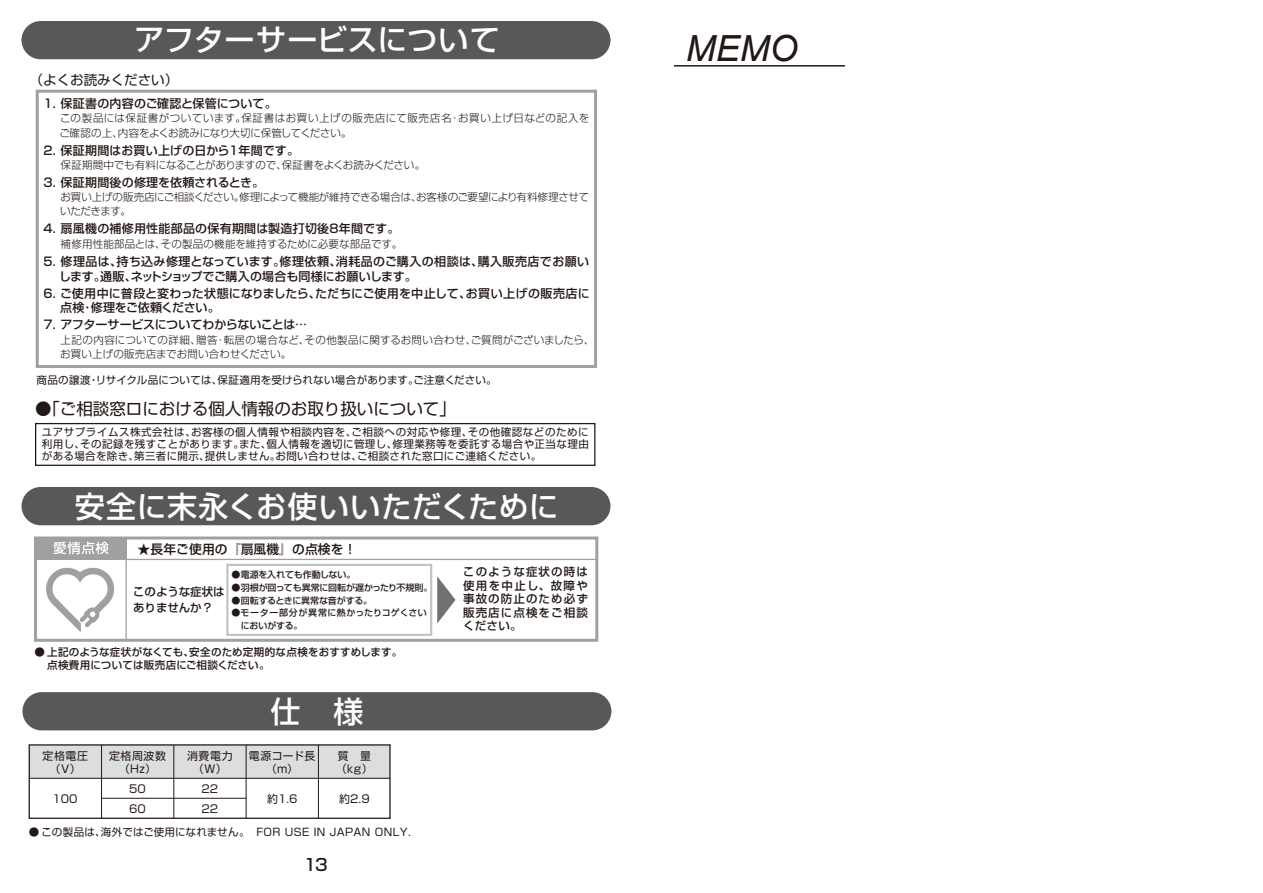
<style>
.page{position:relative;width:1263px;height:893px;background:#fff}
.page>*{position:absolute;margin:0;border:0;box-sizing:border-box;transform-origin:0 0}
.t1{font:italic 36px "Arial";color:#221815}
.t2{font:500 30px "Shin Go Pro";letter-spacing:.015em;color:#fff}
.t3{font:16.5px "Shin Go Pro";color:#221815}
.t4{font:500 16.5px "Shin Go Pro";color:#221815}
.t5{font:13.5px "Shin Go Pro";color:#221815}
.t6{font:500 12.75px "Shin Go Pro";letter-spacing:.01em;color:#221815}
.t7{font:500 12px/14.7px "Shin Go Pro";letter-spacing:.015em;color:#221815}
.t8{font:500 12px "Shin Go Pro";letter-spacing:-.02em;color:#221815}
.t9{font:500 11.55px/13.5px "Shin Go Pro";letter-spacing:.095em;color:#221815;text-align:justify}
.t10{font:500 11.55px/16.5px "Shin Go Pro";letter-spacing:-.005em;color:#221815}
.t11{font:10.95px/19.8px "Shin Go Pro";color:#221815}
.t12{font:10.8px/13.2px "Shin Go Pro";letter-spacing:.06em;color:#221815;text-align:center}
.t13{font:10.5px/12px "Shin Go Pro";letter-spacing:.035em;color:#221815;text-align:justify}
.t14{font:300 10.5px/14.2px "Shin Go Pro";letter-spacing:.035em;color:#221815}
.t15{font:300 10.5px/14.2px "Shin Go Pro";letter-spacing:.025em;color:#221815}
.t16{font:300 10.5px/14.2px "Shin Go Pro";letter-spacing:-.02em;color:#221815}
.t17{font:500 10.5px/13.5px "Shin Go Pro";letter-spacing:.02em;color:#221815}
.t18{font:10.5px "Shin Go Pro";letter-spacing:.015em;color:#221815}
.t19{font:300 10.5px "Shin Go Pro";letter-spacing:-.015em;color:#221815}
.t20{font:300 10.5px "Shin Go Pro";letter-spacing:.005em;color:#221815}
.t21{font:500 9px "Shin Go Pro";letter-spacing:-.005em;color:#221815}
.t22{font:500 9px/12.8px "Shin Go Pro";letter-spacing:.035em;color:#221815}
</style>
<div class="page">
<div style="left:22px;top:692px;width:589px;height:38px;background:#595757;border-radius:19px"></div>
<div style="left:22px;top:21px;width:588px;height:38px;background:#595757;border-radius:19px"></div>
<div style="left:35px;top:423px;width:560px;height:43px;border:1px solid #221815"></div>
<div style="left:34px;top:536px;width:564px;height:106px;border:3px solid #9fa0a0"></div>
<div style="left:36px;top:539px;width:91px;height:21px;background:#9fa0a0"></div>
<svg style="left:54px;top:541px;width:55px;height:13px"></svg>
<svg style="left:46px;top:567px;width:69px;height:66px"></svg>
<hr style="left:125px;top:539px;width:2px;height:101px;background:#9fa0a0">
<hr style="left:126px;top:559px;width:470px;height:1px;background:#9fa0a0">
<div style="left:226px;top:564px;width:206px;height:72px;border:2px solid #bfc0c0"></div>
<svg style="left:437px;top:576px;width:18px;height:47px"></svg>
<div style="left:22px;top:487px;width:588px;height:38px;background:#595757;border-radius:19px"></div>
<div style="left:29px;top:745px;width:361px;height:33px;background:#dcdddd"></div>
<div style="left:29px;top:744px;width:362px;height:75px;border:1px solid #221815"></div>
<hr style="left:29px;top:778px;width:361px;height:1px;background:#221815">
<hr style="left:102px;top:798px;width:144px;height:1px;background:#221815">
<hr style="left:101px;top:745px;width:1px;height:73px;background:#221815">
<hr style="left:173px;top:745px;width:1px;height:73px;background:#221815">
<hr style="left:246px;top:745px;width:1px;height:73px;background:#221815">
<hr style="left:318px;top:745px;width:1px;height:73px;background:#221815">
<hr style="left:674px;top:65px;width:171px;height:2px;background:#221815">
<div style="left:36px;top:90px;width:561px;height:278px;border:3px solid #9fa0a0"></div>
<h2 class="t2" style="left:134px;top:15px;width:367px">アフターサービスについて</h2>
<p class="t5" style="left:30px;top:68px;width:150px">（よくお読みください）</p>
<p class="t7" style="left:44px;top:95px;width:235px">1. 保証書の内容のご確認と保管について。</p>
<p class="t14" style="left:60px;top:110px;width:531px">この製品には保証書がついています。保証書はお買い上げの販売店にて販売店名･お買い上げ日などの記入をご確認の上、内容をよくお読みになり大切に保管してください。</p>
<p class="t7" style="left:44px;top:141px;width:257px">2. 保証期間はお買い上げの日から1年間です。</p>
<p class="t19" style="left:61px;top:156px;width:366px">保証期間中でも有料になることがありますので､保証書をよくお読みください。</p>
<p class="t7" style="left:44px;top:173px;width:222px">3. 保証期間後の修理を依頼されるとき。</p>
<p class="t16" style="left:60px;top:189px;width:531px">お買い上げの販売店にご相談ください。修理によって機能が維持できる場合は､お客様のご要望により有料修理させていただきます。</p>
<p class="t7" style="left:44px;top:220px;width:357px">4. 扇風機の補修用性能部品の保有期間は製造打切後8年間です。</p>
<p class="t20" style="left:61px;top:235px;width:343px">補修用性能部品とは､その製品の機能を維持するために必要な部品です。</p>
<p class="t7" style="left:59px;top:253px;width:532px;text-indent:-15px">5. 修理品は、持ち込み修理となっています。修理依頼、消耗品のご購入の相談は、購入販売店でお願いします。通販、ネットショップでご購入の場合も同様にお願いします。</p>
<p class="t7" style="left:60px;top:285px;width:531px;line-height:14.2px;text-indent:-16px">6. ご使用中に普段と変わった状態になりましたら､ただちにご使用を中止して､お買い上げの販売店に点検･修理をご依頼ください。</p>
<p class="t8" style="left:44px;top:315px;width:265px">7. アフターサービスについてわからないことは…</p>
<p class="t15" style="left:60px;top:331px;width:531px">上記の内容についての詳細、贈答･転居の場合など､その他製品に関するお問い合わせ､ご質問がございましたら､お買い上げの販売店までお問い合わせください。</p>
<p class="t18" style="left:36px;top:371px;width:462px">商品の譲渡・リサイクル品については、保証適用を受けられない場合があります。ご注意ください。</p>
<h3 class="t3" style="left:35px;top:395px;width:414px">●｢ご相談窓ロにおける個人情報のお取り扱いについて｣</h3>
<p class="t13" style="left:42px;top:425px;width:548px">ユアサプライムス株式会社は､お客様の個人情報や相談内容を､ご相談への対応や修理､その他確認などのために利用し､その記録を残すことがあります｡また､個人情報を適切に管理し､修理業務等を委託する場合や正当な理由がある場合を除き､第三者に開示､提供しません｡お問い合わせは､ご相談された窓口にご連絡ください。</p>
<h2 class="t2" style="left:75px;top:482px;width:485px">安全に末永くお使いいただくために</h2>
<p class="t6" style="left:138px;top:539px;width:220px">★長年ご使用の『扇風機』の点検を！</p>
<p class="t10" style="left:133px;top:582px;width:93px">このような症状はありませんか？</p>
<p class="t9" style="left:463px;top:564px;width:126px">このような症状の時は使用を中止し、故障や事故の防止のため必ず販売店に点検をご相談ください。</p>
<p class="t21" style="left:232px;top:567px;width:125px">● 電源を入れても作動しない。</p>
<p class="t21" style="left:232px;top:580px;width:202px">● 羽根が回っても異常に回転が遅かったり不規則。</p>
<p class="t21" style="left:232px;top:593px;width:142px">● 回転するときに異常な音がする。</p>
<p class="t22" style="left:241px;top:605px;width:188px;text-indent:-9px">● モーター部分が異常に熱かったりコゲくさいにおいがする。</p>
<p class="t17" style="left:47px;top:643px;width:357px;text-indent:-13px">● 上記のような症状がなくても、安全のため定期的な点検をおすすめします。点検費用については販売店にご相談ください。</p>
<p class="t12" style="left:43px;top:748px;width:47px">定格電圧（V）</p>
<p class="t11" style="left:52px;top:788px;width:26px">100</p>
<p class="t12" style="left:109px;top:748px;width:59px">定格周波数（Hz）</p>
<p class="t11" style="left:129px;top:778px;width:18px">50<br>60</p>
<p class="t12" style="left:187px;top:748px;width:47px">消費電力（W）</p>
<p class="t11" style="left:202px;top:778px;width:18px">22<br>22</p>
<h2 class="t2" style="left:270px;top:687px;width:94px">仕　様</h2>
<p class="t12" style="left:336px;top:748px;width:38px;text-align:left">質　量（kg）</p>
<p class="t12" style="left:249px;top:748px;width:68px">電源コード長（m）</p>
<p class="t11" style="left:267px;top:788px;width:32px">約1.6</p>
<p class="t11" style="left:339px;top:788px;width:32px">約2.9</p>
<p class="t13" style="left:29px;top:824px;width:383px">● この製品は､海外ではご使用になれません。　FOR USE IN JAPAN ONLY.</p>
<h3 class="t4" style="left:304px;top:851px;width:25px">13</h3>
<h1 class="t1" style="left:686px;top:25px;width:113px">MEMO</h1>
</div>
